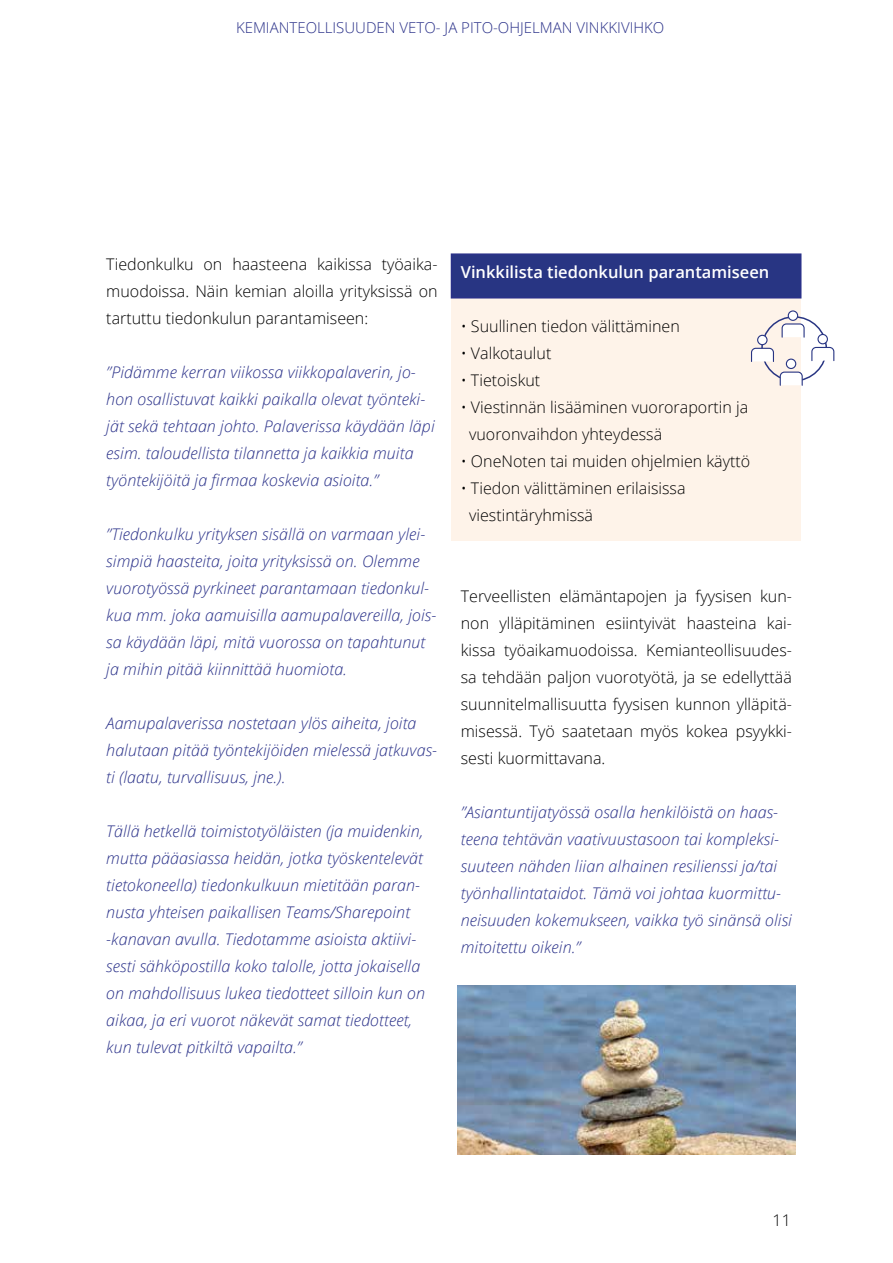
<style>
.page{position:relative;width:893px;height:1263px;background:#fff}
.page>*{position:absolute;margin:0;border:0;box-sizing:border-box;transform-origin:0 0}
.t1{font:600 16.5px "Open Sans";color:#fff}
.t2{font:italic 300 16.05px/27px "Open Sans";letter-spacing:.005em;color:#2a3189}
.t3{font:300 16.05px/27px "Open Sans";color:#000;text-align:justify}
.t4{font:300 15px "Open Sans";color:#2a3189}
</style>
<div class="page">
<div style="left:451px;top:276px;width:350px;height:264px;background:#fef3e9"></div>
<div style="left:451px;top:253px;width:350px;height:45px;background:#283583;border:2px solid #2a3189"></div>
<div style="left:786px;top:359px;width:10px;height:9px;background:#fff;border-radius:50%"></div>
<div style="left:786px;top:359px;width:10px;height:10px;border:1px solid #283583;border-radius:50%"></div>
<svg style="left:779px;top:371px;width:24px;height:15px"></svg>
<div style="left:758px;top:335px;width:9px;height:10px;background:#fff;border-radius:50%"></div>
<div style="left:757px;top:335px;width:11px;height:10px;border:1px solid #283583;border-radius:50%"></div>
<svg style="left:751px;top:347px;width:23px;height:16px"></svg>
<div style="left:817px;top:334px;width:11px;height:10px;border:1px solid #283583;border-radius:50%"></div>
<svg style="left:811px;top:346px;width:24px;height:16px"></svg>
<div style="left:788px;top:311px;width:10px;height:9px;background:#fff;border-radius:50%"></div>
<div style="left:788px;top:310px;width:10px;height:11px;border:1px solid #283583;border-radius:50%"></div>
<svg style="left:781px;top:323px;width:24px;height:15px"></svg>
<img style="left:457px;top:986px;width:338px;height:168px">
<p class="t4" style="left:236px;top:17px;width:430px">KEMIANTEOLLISUUDEN VETO- JA PITO-OHJELMAN VINKKIVIHKO</p>
<p class="t3" style="left:106px;top:251px;width:333px">Tiedonkulku on haasteena kaikissa työaika&shy;muodoissa. Näin kemian aloilla yrityksissä on tartuttu tiedonkulun parantamiseen:</p>
<p class="t2" style="left:106px;top:358px;width:330px">”Pidämme kerran viikossa viikkopalaverin, jo&shy;hon osallistuvat kaikki paikalla olevat työnteki&shy;jät sekä tehtaan johto. Palaverissa käydään läpi esim. taloudellista tilannetta ja kaikkia muita työntekijöitä ja firmaa koskevia asioita.”</p>
<p class="t2" style="left:106px;top:520px;width:332px">”Tiedonkulku yrityksen sisällä on varmaan ylei&shy;simpiä haasteita, joita yrityksissä on. Olemme vuorotyössä pyrkineet parantamaan tiedonkul&shy;kua mm. joka aamuisilla aamupalavereilla, jois&shy;sa käydään läpi, mitä vuorossa on tapahtunut ja mihin pitää kiinnittää huomiota.</p>
<p class="t2" style="left:106px;top:709px;width:332px">Aamupalaverissa nostetaan ylös aiheita, joita halutaan pitää työntekijöiden mielessä jatkuvas&shy;ti (laatu, turvallisuus, jne.).</p>
<p class="t2" style="left:106px;top:817px;width:320px">Tällä hetkellä toimistotyöläisten (ja muidenkin, mutta pääasiassa heidän, jotka työskentelevät tietokoneella) tiedonkulkuun mietitään paran&shy;nusta yhteisen paikallisen Teams/Sharepoint -kanavan avulla. Tiedotamme asioista aktiivi&shy;sesti sähköpostilla koko talolle, jotta jokaisella on mahdollisuus lukea tiedotteet silloin kun on aikaa, ja eri vuorot näkevät samat tiedotteet, kun tulevat pitkiltä vapailta.”</p>
<p class="t1" style="left:461px;top:261px;width:310px">Vinkkilista tiedonkulun parantamiseen</p>
<p class="t3" style="left:461px;top:313px;width:221px">• Suullinen tiedon välittäminen</p>
<p class="t3" style="left:461px;top:340px;width:92px">• Valkotaulut</p>
<p class="t3" style="left:461px;top:367px;width:81px">• Tietoiskut</p>
<p class="t3" style="left:469px;top:394px;width:281px;text-indent:-8px">• Viestinnän lisääminen vuororaportin ja vuoronvaihdon yhteydessä</p>
<p class="t3" style="left:461px;top:448px;width:291px">• OneNoten tai muiden ohjelmien käyttö</p>
<p class="t3" style="left:469px;top:475px;width:218px;text-indent:-8px">• Tiedon välittäminen erilaisissa viestintäryhmissä</p>
<p class="t3" style="left:461px;top:583px;width:333px">Terveellisten elämäntapojen ja fyysisen kun&shy;non ylläpitäminen esiintyivät haasteina kai&shy;kissa työaikamuodoissa. Kemianteollisuudes&shy;sa tehdään paljon vuorotyötä, ja se edellyttää suunnitelmallisuutta fyysisen kunnon ylläpitä&shy;misessä. Työ saatetaan myös kokea psyykki&shy;sesti kuormittavana.</p>
<p class="t2" style="left:461px;top:798px;width:333px">”Asiantuntijatyössä osalla henkilöistä on haas&shy;teena tehtävän vaativuustasoon tai kompleksi&shy;suuteen nähden liian alhainen resilienssi ja/tai työnhallintataidot. Tämä voi johtaa kuormittu&shy;neisuuden kokemukseen, vaikka työ sinänsä olisi mitoitettu oikein.”</p>
<p class="t3" style="left:773px;top:1206px;width:20px">11</p>
</div>
